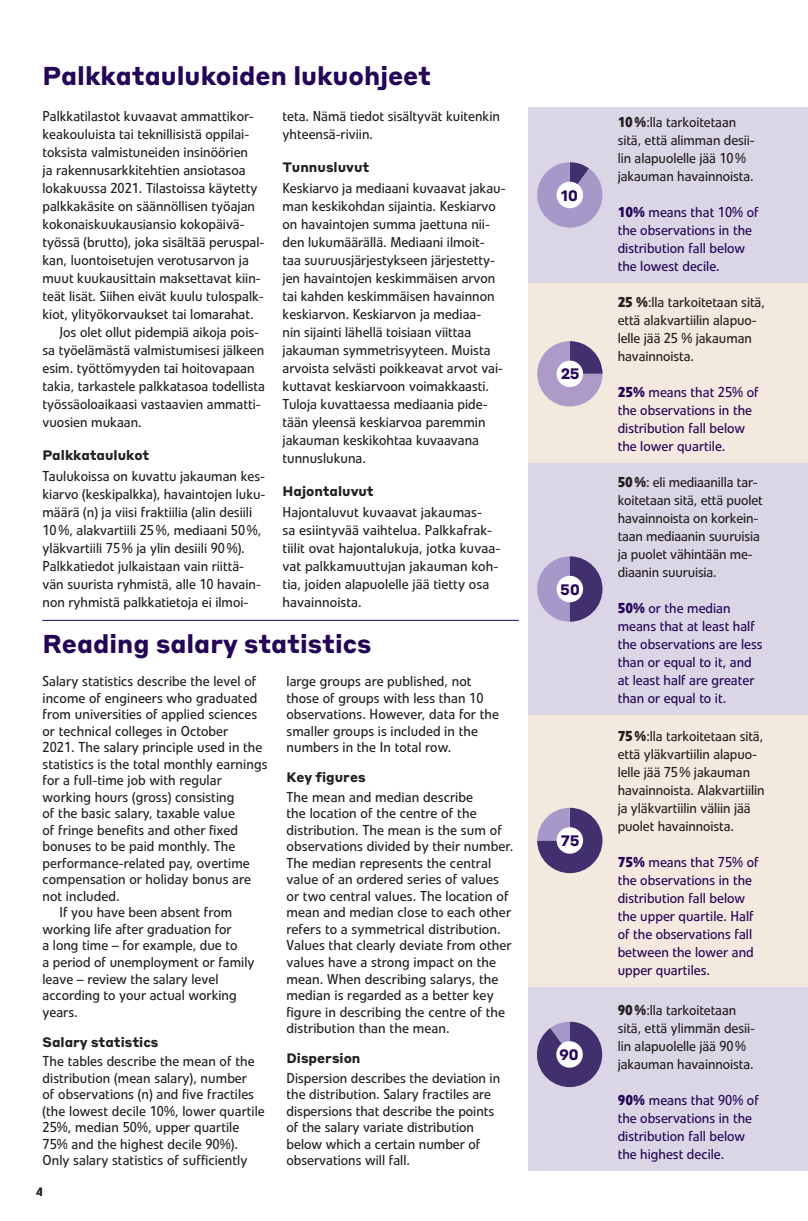
<style>
.page{position:relative;width:808px;height:1221px;background:#fff}
.page>*{position:absolute;margin:0;border:0;box-sizing:border-box;transform-origin:0 0}
.t1{font:700 25.5px "Styrene B";color:#240557}
.t2{font:700 15px "Styrene B";letter-spacing:-.03em;color:#240557}
.t3{font:14.25px/18px "Linotype Veto";color:#231f20}
.t4{font:14.25px/18px "Linotype Veto";color:#240557}
.t5{font:700 13.5px "Styrene B";color:#231f20}
.t6{font:700 12px "Linotype Veto";color:#231f20}
.s1{font-weight:700}
</style>
<div class="page">
<div style="left:529px;top:108px;width:279px;height:1062px;background:#f4e9de"></div>
<div style="left:529px;top:107px;width:279px;height:175px;background:#dad6e5"></div>
<div style="left:529px;top:463px;width:279px;height:252px;background:#dad6e5"></div>
<div style="left:529px;top:987px;width:279px;height:183px;background:#dad6e5"></div>
<hr style="left:43px;top:620px;width:475px;height:1px;background:#240557">
<svg style="left:537px;top:162px;width:65px;height:66px"></svg>
<div style="left:557px;top:182px;width:26px;height:26px;background:#fff;border-radius:50%"></div>
<svg style="left:537px;top:341px;width:65px;height:65px"></svg>
<div style="left:557px;top:360px;width:26px;height:27px;background:#fff;border-radius:50%"></div>
<svg style="left:537px;top:556px;width:65px;height:65px"></svg>
<div style="left:557px;top:575px;width:26px;height:27px;background:#fff;border-radius:50%"></div>
<svg style="left:537px;top:807px;width:65px;height:66px"></svg>
<div style="left:557px;top:827px;width:26px;height:26px;background:#fff;border-radius:50%"></div>
<svg style="left:537px;top:1021px;width:66px;height:67px"></svg>
<div style="left:556px;top:1041px;width:27px;height:26px;background:#fff;border-radius:50%"></div>
<h1 class="t1" style="left:43px;top:54px;width:390px">Palkkataulukoiden lukuohjeet</h1>
<p class="t3" style="left:43px;top:107px;width:213px">Palkkatilastot kuvaavat ammattikor-</p>
<p class="t3" style="left:43px;top:125px;width:208px">keakouluista tai teknillisistä oppilai-</p>
<p class="t3" style="left:43px;top:143px;width:207px">toksista valmistuneiden insinöörien</p>
<p class="t3" style="left:43px;top:161px;width:205px">ja rakennusarkkitehtien ansiotasoa</p>
<p class="t3" style="left:43px;top:179px;width:216px">lokakuussa 2021. Tilastoissa käytetty</p>
<p class="t3" style="left:43px;top:197px;width:214px">palkkakäsite on säännöllisen työajan</p>
<p class="t3" style="left:43px;top:215px;width:204px">kokonaiskuukausiansio kokopäivä-</p>
<p class="t3" style="left:43px;top:233px;width:223px">työssä (brutto), joka sisältää peruspal-</p>
<p class="t3" style="left:43px;top:251px;width:208px">kan, luontoisetujen verotusarvon ja</p>
<p class="t3" style="left:43px;top:269px;width:220px">muut kuukausittain maksettavat kiin-</p>
<p class="t3" style="left:43px;top:287px;width:223px">teät lisät. Siihen eivät kuulu tulospalk-</p>
<p class="t3" style="left:43px;top:305px;width:213px">kiot, ylityökorvaukset tai lomarahat.</p>
<p class="t3" style="left:60px;top:323px;width:201px">Jos olet ollut pidempiä aikoja pois-</p>
<p class="t3" style="left:43px;top:341px;width:223px">sa työelämästä valmistumisesi jälkeen</p>
<p class="t3" style="left:43px;top:359px;width:214px">esim. työttömyyden tai hoitovapaan</p>
<p class="t3" style="left:43px;top:377px;width:224px">takia, tarkastele palkkatasoa todellista</p>
<p class="t3" style="left:43px;top:395px;width:220px">työssäoloaikaasi vastaavien ammatti-</p>
<p class="t3" style="left:43px;top:413px;width:101px">vuosien mukaan.</p>
<p class="t5" style="left:43px;top:443px;width:108px">Palkkataulukot</p>
<p class="t3" style="left:43px;top:467px;width:224px">Taulukoissa on kuvattu jakauman kes&shy;kiarvo (keskipalkka), havaintojen luku&shy;määrä (n) ja viisi fraktiilia (alin desiili 10%, alakvartiili 25%, mediaani 50%, yläkvartiili 75% ja ylin desiili 90%).<br>Palkkatiedot julkaistaan vain riittä&shy;vän suurista ryhmistä, alle 10 havain&shy;non ryhmistä palkkatietoja ei ilmoi-</p>
<p class="t3" style="left:283px;top:107px;width:219px">teta. Nämä tiedot sisältyvät kuitenkin yhteensä-riviin.</p>
<p class="t5" style="left:283px;top:155px;width:88px">Tunnusluvut</p>
<p class="t3" style="left:283px;top:179px;width:223px">Keskiarvo ja mediaani kuvaavat jakau&shy;man keskikohdan sijaintia. Keskiarvo on havaintojen summa jaettuna nii&shy;den lukumäärällä. Mediaani ilmoit&shy;taa suuruusjärjestykseen järjestetty&shy;jen havaintojen keskimmäisen arvon tai kahden keskimmäisen havainnon keskiarvon. Keskiarvon ja mediaa-<br>nin sijainti lähellä toisiaan viittaa jakauman symmetrisyyteen. Muista arvoista selvästi poikkeavat arvot vai&shy;kuttavat keskiarvoon voimakkaasti.<br>Tuloja kuvattaessa mediaania pide&shy;tään yleensä keskiarvoa paremmin jakauman keskikohtaa kuvaavana tunnuslukuna.</p>
<p class="t5" style="left:283px;top:479px;width:93px">Hajontaluvut</p>
<p class="t3" style="left:283px;top:503px;width:219px">Hajontaluvut kuvaavat jakaumas-<br>sa esiintyvää vaihtelua. Palkkafrak&shy;tiilit ovat hajontalukuja, jotka kuvaa&shy;vat palkkamuuttujan jakauman koh&shy;tia, joiden alapuolelle jää tietty osa havainnoista.</p>
<h1 class="t1" style="left:43px;top:622px;width:330px">Reading salary statistics</h1>
<p class="t3" style="left:43px;top:672px;width:215px">Salary statistics describe the level of</p>
<p class="t3" style="left:43px;top:689px;width:216px">income of engineers who graduated</p>
<p class="t3" style="left:43px;top:705px;width:216px">from universities of applied sciences</p>
<p class="t3" style="left:43px;top:722px;width:187px">or technical colleges in October</p>
<p class="t3" style="left:43px;top:738px;width:221px">2021. The salary principle used in the</p>
<p class="t3" style="left:43px;top:755px;width:226px">statistics is the total monthly earnings</p>
<p class="t3" style="left:43px;top:771px;width:181px">for a full-time job with regular</p>
<p class="t3" style="left:43px;top:788px;width:193px">working hours (gross) consisting</p>
<p class="t3" style="left:43px;top:804px;width:194px">of the basic salary, taxable value</p>
<p class="t3" style="left:43px;top:821px;width:197px">of fringe benefits and other fixed</p>
<p class="t3" style="left:43px;top:837px;width:194px">bonuses to be paid monthly. The</p>
<p class="t3" style="left:43px;top:854px;width:209px">performance-related pay, overtime</p>
<p class="t3" style="left:43px;top:870px;width:210px">compensation or holiday bonus are</p>
<p class="t3" style="left:43px;top:887px;width:79px">not included.</p>
<p class="t3" style="left:60px;top:903px;width:174px">If you have been absent from</p>
<p class="t3" style="left:43px;top:920px;width:191px">working life after graduation for</p>
<p class="t3" style="left:43px;top:936px;width:196px">a long time – for example, due to</p>
<p class="t3" style="left:43px;top:953px;width:214px">a period of unemployment or family</p>
<p class="t3" style="left:43px;top:969px;width:177px">leave – review the salary level</p>
<p class="t3" style="left:43px;top:986px;width:196px">according to your actual working</p>
<p class="t3" style="left:43px;top:1002px;width:37px">years.</p>
<p class="t5" style="left:43px;top:1030px;width:118px">Salary statistics</p>
<p class="t3" style="left:43px;top:1052px;width:224px;line-height:16.5px">The tables describe the mean of the distribution (mean salary), number<br>of observations (n) and five fractiles (the lowest decile 10%, lower quartile 25%, median 50%, upper quartile 75% and the highest decile 90%).<br>Only salary statistics of sufficiently</p>
<p class="t3" style="left:286px;top:673px;width:214px;line-height:16.5px">large groups are published, not those of groups with less than 10 observations. However, data for the smaller groups is included in the numbers in the In total row.</p>
<p class="t5" style="left:286px;top:766px;width:81px">Key figures</p>
<p class="t3" style="left:286px;top:788px;width:228px;line-height:16.5px">The mean and median describe<br>the location of the centre of the distribution. The mean is the sum of observations divided by their number.<br>The median represents the central value of an ordered series of values or two central values. The location of mean and median close to each other refers to a symmetrical distribution.<br>Values that clearly deviate from other values have a strong impact on the mean. When describing salarys, the median is regarded as a better key figure in describing the centre of the distribution than the mean.</p>
<p class="t5" style="left:286px;top:1046px;width:76px">Dispersion</p>
<p class="t3" style="left:286px;top:1069px;width:215px;line-height:16.5px">Dispersion describes the deviation in the distribution. Salary fractiles are dispersions that describe the points of the salary variate distribution below which a certain number of observations will fall.</p>
<p class="t6" style="left:36px;top:1184px;width:8px">4</p>
<p class="t2" style="left:561px;top:182px;width:19px">10</p>
<p class="t2" style="left:561px;top:361px;width:20px">25</p>
<p class="t2" style="left:560px;top:576px;width:21px">50</p>
<p class="t2" style="left:561px;top:827px;width:20px">75</p>
<p class="t2" style="left:559px;top:1041px;width:21px">90</p>
<p class="t3" style="left:618px;top:113px;width:139px"><span class="s1">10%</span>:lla tarkoitetaan sitä, että alimman desii&shy;lin alapuolelle jää 10% jakauman havainnoista.</p>
<p class="t4" style="left:618px;top:203px;width:142px"><span class="s1">10%</span> means that 10% of the observations in the distribution fall below the lowest decile.</p>
<p class="t3" style="left:618px;top:293px;width:149px"><span class="s1">25 %</span>:lla tarkoitetaan sitä, että alakvartiilin alapuo&shy;lelle jää 25 % jakauman havainnoista.</p>
<p class="t4" style="left:618px;top:383px;width:142px"><span class="s1">25%</span> means that 25% of the observations in the distribution fall below the lower quartile.</p>
<p class="t3" style="left:618px;top:473px;width:147px"><span class="s1">50%</span>: eli mediaanilla tar&shy;koitetaan sitä, että puolet havainnoista on korkein&shy;taan mediaanin suuruisia ja puolet vähintään me&shy;diaanin suuruisia.</p>
<p class="t4" style="left:618px;top:599px;width:146px"><span class="s1">50%</span> or the median means that at least half the observations are less than or equal to it, and at least half are greater than or equal to it.</p>
<p class="t3" style="left:618px;top:727px;width:148px"><span class="s1">75%</span>:lla tarkoitetaan sitä, että yläkvartiilin alapuo&shy;lelle jää 75% jakauman havainnoista. Alakvartiilin ja yläkvartiilin väliin jää puolet havainnoista.</p>
<p class="t4" style="left:618px;top:853px;width:142px"><span class="s1">75%</span> means that 75% of the observations in the distribution fall below the upper quartile. Half of the observations fall between the lower and upper quartiles.</p>
<p class="t3" style="left:618px;top:1001px;width:139px"><span class="s1">90%</span>:lla tarkoitetaan sitä, että ylimmän desii&shy;lin alapuolelle jää 90% jakauman havainnoista.</p>
<p class="t4" style="left:618px;top:1091px;width:143px"><span class="s1">90%</span> means that 90% of the observations in the distribution fall below the highest decile.</p>
</div>
